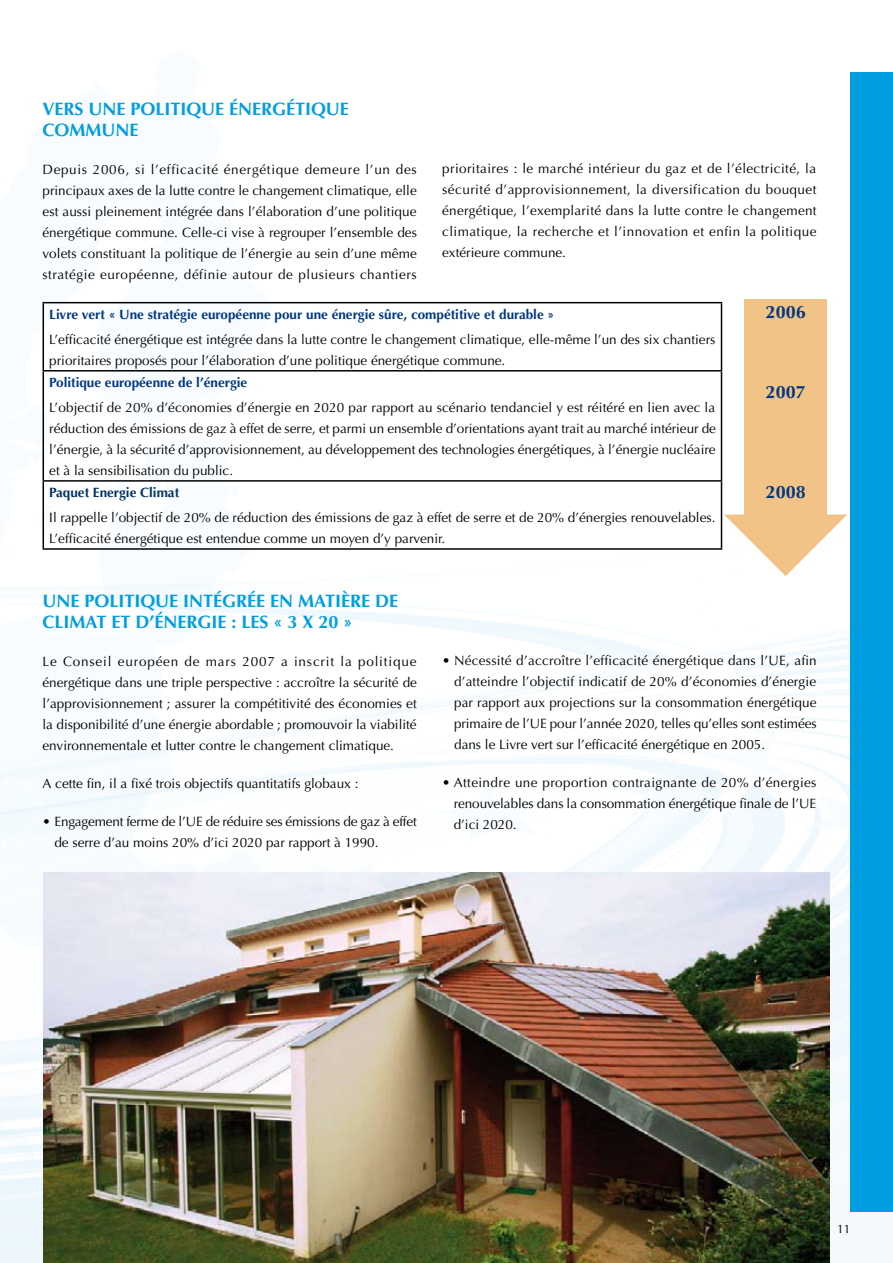
<style>
.page{position:relative;width:893px;height:1263px;background:#fff}
.page>*{position:absolute;margin:0;border:0;box-sizing:border-box;transform-origin:0 0}
.t1{font:700 18px/21px "Optima";color:#009ee0}
.t2{font:700 18px "Optima";color:#003882}
.t3{font:13.5px/21px "Optima";color:#000;text-align:justify}
.t4{font:700 13.5px "Optima";color:#003882}
.t5{font:700 13.5px "Optima";color:#036}
.t6{font:12px "Optima";color:#000}
</style>
<div class="page">
<img style="left:0;top:301px;width:893px;height:962px">
<div style="left:850px;top:72px;width:43px;height:1140px;background:#009ee0"></div>
<hr style="left:43px;top:302px;width:679px;height:1px;background:#000">
<hr style="left:43px;top:303px;width:1px;height:67px;background:#000">
<hr style="left:721px;top:303px;width:1px;height:67px;background:#000">
<hr style="left:43px;top:370px;width:679px;height:1px;background:#000">
<hr style="left:43px;top:371px;width:1px;height:109px;background:#000">
<hr style="left:721px;top:371px;width:1px;height:109px;background:#000">
<hr style="left:43px;top:480px;width:679px;height:2px;background:#000">
<hr style="left:43px;top:482px;width:1px;height:66px;background:#000">
<hr style="left:721px;top:482px;width:1px;height:66px;background:#000">
<hr style="left:43px;top:548px;width:679px;height:2px;background:#000">
<img style="left:43px;top:873px;width:786px;height:390px">
<div style="left:744px;top:299px;width:83px;height:228px;background:#f1c387"></div>
<svg style="left:724px;top:514px;width:123px;height:62px"></svg>
<h1 class="t1" style="left:43px;top:99px;width:308px">VERS UNE POLITIQUE ÉNERGÉTIQUE<br>COMMUNE</h1>
<p class="t3" style="left:43px;top:159px;width:376px">Depuis 2006, si l’efficacité énergétique demeure l’un des principaux axes de la lutte contre le changement climatique, elle est aussi pleinement intégrée dans l’élaboration d’une politique énergétique commune. Celle-ci vise à regrouper l’ensemble des volets constituant la politique de l’énergie au sein d’une même stratégie européenne, définie autour de plusieurs chantiers</p>
<p class="t3" style="left:442px;top:158px;width:376px">prioritaires : le marché intérieur du gaz et de l’électricité, la sécurité d’approvisionnement, la diversification du bouquet énergétique, l’exemplarité dans la lutte contre le changement climatique, la recherche et l’innovation et enfin la politique extérieure commune.</p>
<p class="t4" style="left:49px;top:306px;width:506px">Livre vert « Une stratégie européenne pour une énergie sûre, compétitive et durable »</p>
<p class="t3" style="left:49px;top:329px;width:668px">L’efficacité énergétique est intégrée dans la lutte contre le changement climatique, elle-même l’un des six chantiers prioritaires proposés pour l’élaboration d’une politique énergétique commune.</p>
<p class="t4" style="left:49px;top:374px;width:199px">Politique européenne de l’énergie</p>
<p class="t3" style="left:49px;top:397px;width:668px">L’objectif de 20% d’économies d’énergie en 2020 par rapport au scénario tendanciel y est réitéré en lien avec la réduction des émissions de gaz à effet de serre, et parmi un ensemble d’orientations ayant trait au marché intérieur de l’énergie, à la sécurité d’approvisionnement, au développement des technologies énergétiques, à l’énergie nucléaire et à la sensibilisation du public.</p>
<p class="t5" style="left:49px;top:484px;width:131px">Paquet Energie Climat</p>
<p class="t3" style="left:49px;top:507px;width:668px">Il rappelle l’objectif de 20% de réduction des émissions de gaz à effet de serre et de 20% d’énergies renouvelables.<br>L’efficacité énergétique est entendue comme un moyen d’y parvenir.</p>
<h1 class="t2" style="left:766px;top:302px;width:42px">2006</h1>
<h1 class="t2" style="left:766px;top:381px;width:42px">2007</h1>
<h1 class="t2" style="left:766px;top:481px;width:42px">2008</h1>
<h1 class="t1" style="left:43px;top:591px;width:357px">UNE POLITIQUE INTÉGRÉE EN MATIÈRE DE<br>CLIMAT ET D’ÉNERGIE : LES « 3 X 20 »</h1>
<p class="t3" style="left:43px;top:651px;width:376px">Le Conseil européen de mars 2007 a inscrit la politique énergétique dans une triple perspective : accroître la sécurité de l’approvisionnement ; assurer la compétitivité des économies et la disponibilité d’une énergie abordable ; promouvoir la viabilité environnementale et lutter contre le changement climatique.</p>
<p class="t3" style="left:43px;top:773px;width:317px">A cette fin, il a fixé trois objectifs quantitatifs globaux :</p>
<p class="t3" style="left:54px;top:811px;width:364px;text-indent:-12px">• Engagement ferme de l’UE de réduire ses émissions de gaz à effet de serre d’au moins 20% d’ici 2020 par rapport à 1990.</p>
<p class="t3" style="left:454px;top:650px;width:364px;text-indent:-12px">• Nécessité d’accroître l’efficacité énergétique dans l’UE, afin d’atteindre l’objectif indicatif de 20% d’économies d’énergie par rapport aux projections sur la consommation énergétique primaire de l’UE pour l’année 2020, telles qu’elles sont estimées dans le Livre vert sur l’efficacité énergétique en 2005.</p>
<p class="t3" style="left:454px;top:772px;width:364px;text-indent:-11px">• Atteindre une proportion contraignante de 20% d’énergies renouvelables dans la consommation énergétique finale de l’UE d’ici 2020.</p>
<p class="t6" style="left:837px;top:1222px;width:15px">11</p>
</div>
